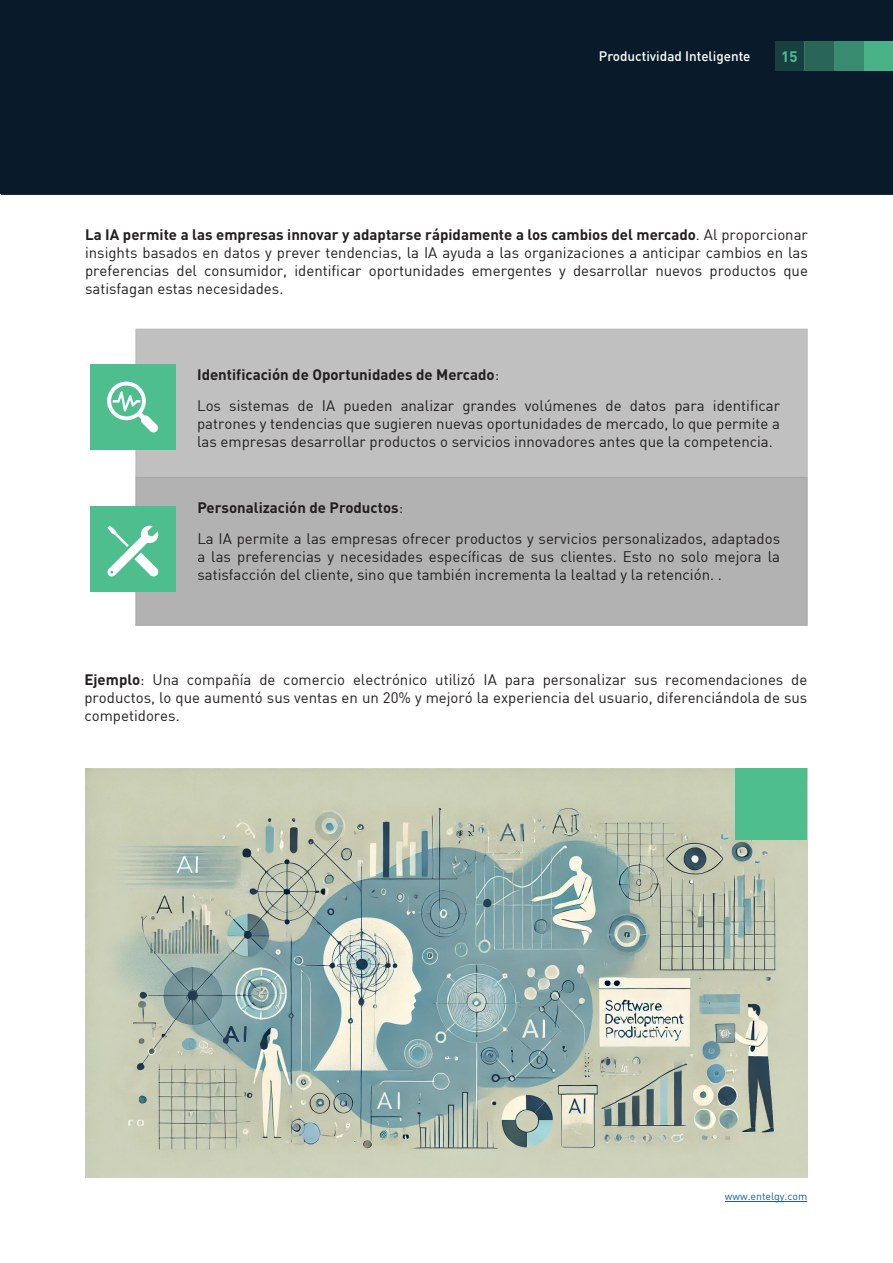
<style>
.page{position:relative;width:893px;height:1263px;background:#fff}
.page>*{position:absolute;margin:0;border:0;box-sizing:border-box;transform-origin:0 0}
.Body_Text{font:15px/18px "DIN";color:#231f20;text-align:justify}
.Body_Text-2{font:700 15px "DIN";color:#231f20}
.Body_Text-3{font:700 15px "DIN";color:#4fbe8f}
.Body_Text-4{font:500 13.5px "DIN";color:#fff}
.Hilite_Italic_Text{font:10.5px "DIN";color:#175d9e}
.s1{font-weight:700}
.s2{font-weight:400}
</style>
<div class="page">
<img style="left:85px;top:768px;width:722px;height:410px">
<div style="left:136px;top:478px;width:671px;height:147px;background:#b2b2b2"></div>
<div style="left:135px;top:477px;width:673px;height:149px;border:2px solid #a29fa0"></div>
<div style="left:136px;top:329px;width:671px;height:148px;background:#c0c0c0"></div>
<div style="left:90px;top:506px;width:86px;height:85px;background:#4fbe8f"></div>
<div style="left:90px;top:365px;width:86px;height:85px;background:#4fbe8f"></div>
<svg style="left:107px;top:525px;width:52px;height:52px"></svg>
<div style="left:735px;top:768px;width:72px;height:72px;background:#4fbe8f"></div>
<hr style="left:725px;top:1201px;width:82px;height:1px;background:#175d9e">
<svg style="left:107px;top:381px;width:51px;height:52px"></svg>
<div style="left:1px;top:0;width:892px;height:195px;background:#081a29"></div>
<div style="left:864px;top:42px;width:29px;height:29px;background:#4ab287"></div>
<div style="left:834px;top:42px;width:30px;height:29px;background:#398c70"></div>
<div style="left:805px;top:42px;width:29px;height:29px;background:#296658"></div>
<div style="left:775px;top:42px;width:30px;height:29px;background:#184040"></div>
<p class="Body_Text-4" style="left:599px;top:47px;width:153px">Productividad Inteligente</p>
<p class="Body_Text-3" style="left:781px;top:47px;width:18px">15</p>
<p class="Body_Text" style="left:85px;top:225px;width:724px"><span class="s1">La IA permite a las empresas innovar y adaptarse rápidamente a los cambios del mercado</span>. Al proporcionar insights basados en datos y prever tendencias, la IA ayuda a las organizaciones a anticipar cambios en las preferencias del consumidor, identificar oportunidades emergentes y desarrollar nuevos productos que satisfagan estas necesidades.</p>
<p class="Body_Text-2" style="left:197px;top:365px;width:303px">Identificación de Oportunidades de Mercado<span class="s2">:</span></p>
<p class="Body_Text" style="left:197px;top:396px;width:584px">Los sistemas de IA pueden analizar grandes volúmenes de datos para identificar patrones y tendencias que sugieren nuevas oportunidades de mercado, lo que permite a las empresas desarrollar productos o servicios innovadores antes que la competencia.</p>
<p class="Body_Text-2" style="left:197px;top:498px;width:207px">Personalización de Productos<span class="s2">:</span></p>
<p class="Body_Text" style="left:197px;top:529px;width:584px">La IA permite a las empresas ofrecer productos y servicios personalizados, adaptados a las preferencias y necesidades específicas de sus clientes. Esto no solo mejora la satisfacción del cliente, sino que también incrementa la lealtad y la retención. .</p>
<p class="Body_Text" style="left:84px;top:670px;width:724px"><span class="s1">Ejemplo</span>: Una compañía de comercio electrónico utilizó IA para personalizar sus recomendaciones de productos, lo que aumentó sus ventas en un 20% y mejoró la experiencia del usuario, diferenciándola de sus competidores.</p>
<p class="Hilite_Italic_Text" style="left:725px;top:1190px;width:84px">www.entelgy.com</p>
</div>
